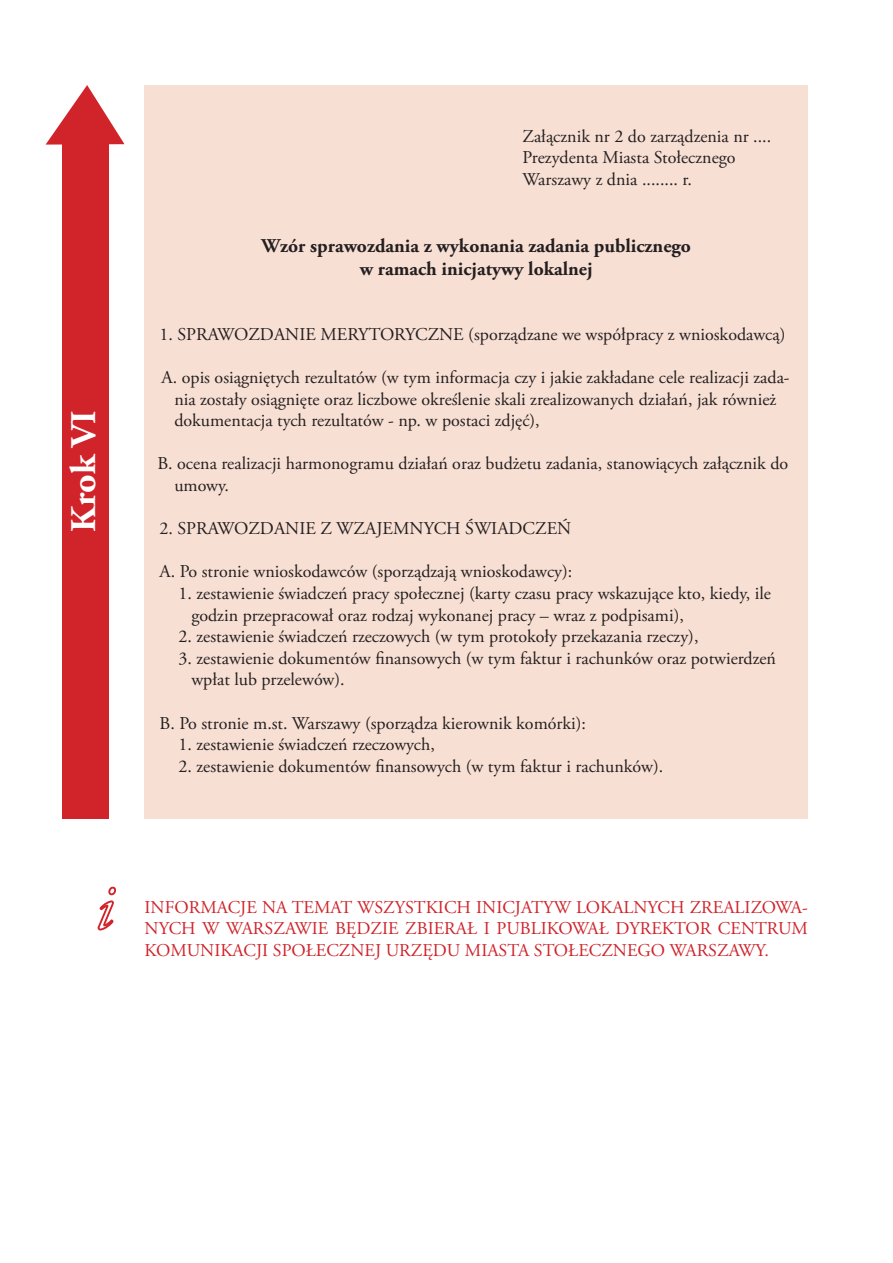
<style>
.page{position:relative;width:893px;height:1263px;background:#fff}
.page>*{position:absolute;margin:0;border:0;box-sizing:border-box;transform-origin:0 0}
.t1{font:700 36px "Adobe Garamond Pro";color:#fff}
.t2{font:700 19.5px/23.4px "Adobe Garamond Pro";color:#231f20;text-align:center}
.t3{font:18px/21.6px "Adobe Garamond Pro";color:#231f20}
.t4{font:18px/21.6px "Adobe Garamond Pro";color:#cf232a;text-align:justify}
</style>
<div class="page">
<svg style="left:97px;top:886px;width:20px;height:45px"></svg>
<div style="left:145px;top:85px;width:663px;height:734px;background:#f8dfd3"></div>
<svg style="left:46px;top:85px;width:78px;height:60px"></svg>
<div style="left:62px;top:124px;width:46px;height:695px;background:#d1232a"></div>
<h1 class="t1" style="left:63px;top:532px;width:122px;rotate:-90deg">Krok VI</h1>
<p class="t3" style="left:523px;top:126px;width:250px">Załącznik nr 2 do zarządzenia nr ....<br>Prezydenta Miasta Stołecznego<br>Warszawy z dnia ........ r.</p>
<p class="t2" style="left:262px;top:234px;width:431px">Wzór sprawozdania z wykonania zadania publicznego w ramach inicjatywy lokalnej</p>
<p class="t3" style="left:159px;top:324px;width:627px">1. SPRAWOZDANIE MERYTORYCZNE (sporządzane we współpracy z wnioskodawcą)</p>
<p class="t3" style="left:174px;top:367px;width:617px;text-indent:-13px">A. opis osiągniętych rezultatów (w tym informacja czy i jakie zakładane cele realizacji zada&shy;nia zostały osiągnięte oraz liczbowe określenie skali zrealizowanych działań, jak również dokumentacja tych rezultatów - np. w postaci zdjęć),</p>
<p class="t3" style="left:174px;top:453px;width:615px;text-indent:-17px">B. ocena realizacji harmonogramu działań oraz budżetu zadania, stanowiących załącznik do umowy.</p>
<p class="t3" style="left:159px;top:518px;width:413px">2. SPRAWOZDANIE Z WZAJEMNYCH ŚWIADCZEŃ</p>
<p class="t3" style="left:159px;top:561px;width:414px">A. Po stronie wnioskodawców (sporządzają wnioskodawcy):</p>
<p class="t3" style="left:191px;top:583px;width:581px;text-indent:-13px">1. zestawienie świadczeń pracy społecznej (karty czasu pracy wskazujące kto, kiedy, ile godzin przepracował oraz rodzaj wykonanej pracy – wraz z podpisami),</p>
<p class="t3" style="left:179px;top:626px;width:521px">2. zestawienie świadczeń rzeczowych (w tym protokoły przekazania rzeczy),</p>
<p class="t3" style="left:191px;top:648px;width:586px;text-indent:-13px">3. zestawienie dokumentów finansowych (w tym faktur i rachunków oraz potwierdzeń wpłat lub przelewów).</p>
<p class="t3" style="left:159px;top:713px;width:428px">B. Po stronie m.st. Warszawy (sporządza kierownik komórki):</p>
<p class="t3" style="left:179px;top:734px;width:258px">1. zestawienie świadczeń rzeczowych,</p>
<p class="t3" style="left:179px;top:756px;width:486px">2. zestawienie dokumentów finansowych (w tym faktur i rachunków).</p>
<p class="t4" style="left:145px;top:897px;width:665px">INFORMACJE NA TEMAT WSZYSTKICH INICJATYW LOKALNYCH ZREALIZOWA-NYCH W WARSZAWIE BĘDZIE ZBIERAŁ I PUBLIKOWAŁ DYREKTOR CENTRUM KOMUNIKACJI SPOŁECZNEJ URZĘDU MIASTA STOŁECZNEGO WARSZAWY.</p>
</div>
